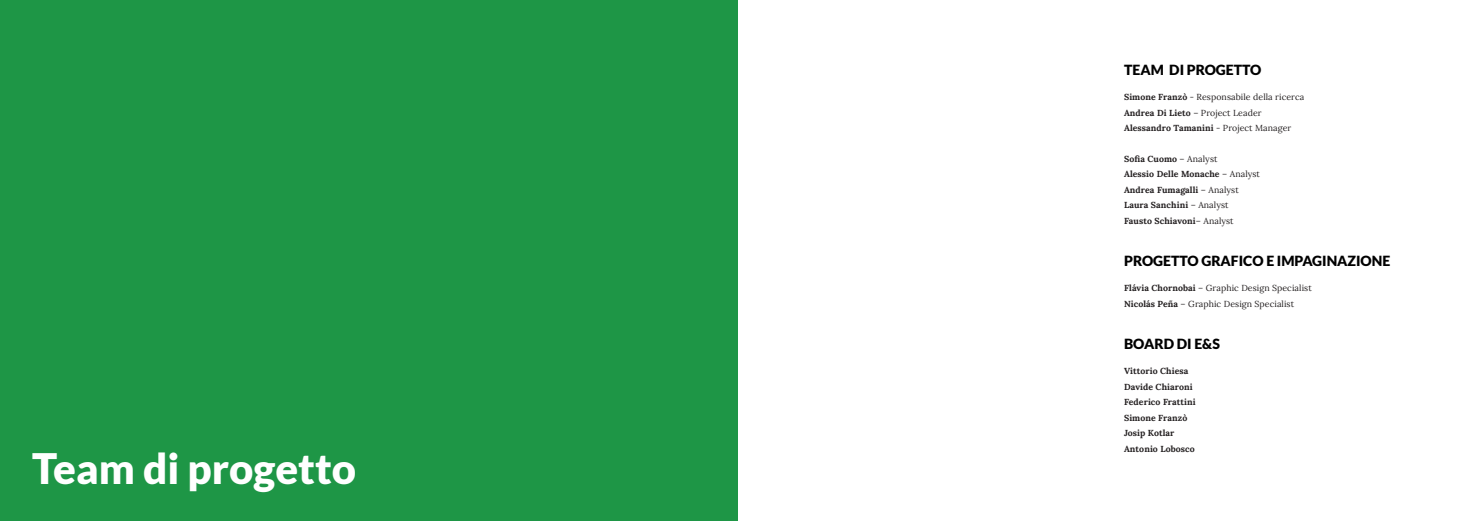
<style>
.page{position:relative;width:1474px;height:521px;background:#fff}
.page>*{position:absolute;margin:0;border:0;box-sizing:border-box;transform-origin:0 0}
.t1{font:900 42px "Lato";color:#fff}
.t2{font:900 14px "Lato";color:#000}
.t3{font:700 8.75px/15.5px "Lora";letter-spacing:.01em;color:#231f20}
.t4{font:8.75px/15.5px "Lora";letter-spacing:.01em;color:#231f20}
.s1{font-weight:700}
.s2{font-weight:400}
</style>
<div class="page">
<div style="left:0;top:0;width:737px;height:521px;background:#1e9646"></div>
<h1 class="t1" style="left:32px;top:444px;width:325px">Team di progetto</h1>
<h2 class="t2" style="left:1124px;top:61px;width:139px">TEAM DI PROGETTO</h2>
<p class="t4" style="left:1124px;top:89px;width:182px"><span class="s1">Simone Franzò</span> - Responsabile della ricerca<br><span class="s1">Andrea Di Lieto</span> – Project Leader<br><span class="s1">Alessandro Tamanini</span> - Project Manager</p>
<p class="t3" style="left:1124px;top:150px;width:137px">Sofia Cuomo <span class="s2">– Analyst<br></span>Alessio Delle Monache <span class="s2">– Analyst<br></span>Andrea Fumagalli <span class="s2">– Analyst<br></span>Laura Sanchini <span class="s2">– Analyst<br></span>Fausto Schiavoni<span class="s2">– Analyst</span></p>
<h2 class="t2" style="left:1124px;top:253px;width:268px">PROGETTO GRAFICO E IMPAGINAZIONE</h2>
<p class="t4" style="left:1124px;top:280px;width:189px"><span class="s1">Flávia Chornobai</span> – Graphic Design Specialist<br><span class="s1">Nicolás Peña</span> – Graphic Design Specialist</p>
<h2 class="t2" style="left:1124px;top:336px;width:97px">BOARD DI E&amp;S</h2>
<p class="t3" style="left:1124px;top:363px;width:73px">Vittorio Chiesa<br>Davide Chiaroni<br>Federico Frattini<br>Simone Franzò<br>Josip Kotlar<br>Antonio Lobosco</p>
</div>
